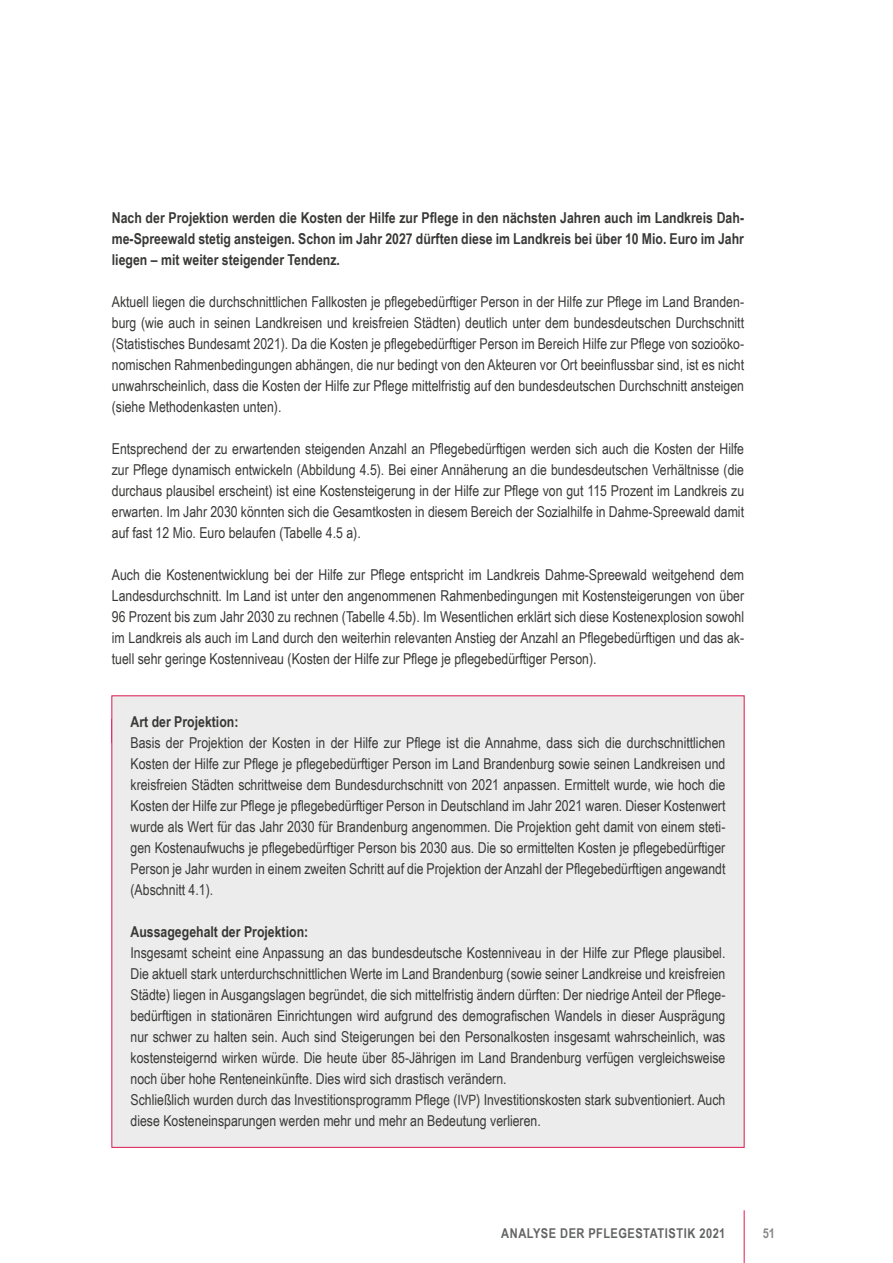
<style>
.page{position:relative;width:893px;height:1263px;background:#fff}
.page>*{position:absolute;margin:0;border:0;box-sizing:border-box;transform-origin:0 0}
.Info_box{font:15px/21px "Arial Narrow";color:#383937;text-align:justify}
.Infobox_H_inside{font:700 15px/21px "Arial Narrow";color:#383937;text-align:justify}
.Infobox_H{font:700 15px "Arial Narrow";color:#383937}
.t1{font:700 13.5px "Arial Narrow";letter-spacing:.035em;color:#626463}
.t2{font:700 13.5px "Arial Narrow";color:#878988}
.s1{font-size:14.25px}
</style>
<div class="page">
<hr style="left:744px;top:1210px;width:1px;height:53px;background:#df1c52">
<div style="left:112px;top:696px;width:632px;height:45px;background:#ececec"></div>
<div style="left:112px;top:719px;width:632px;height:428px;background:#ececec"></div>
<p class="Infobox_H_inside" style="left:112px;top:207px;width:634px">Nach der Projektion werden die Kosten der Hilfe zur Pflege in den nächsten Jahren auch im Landkreis Dah&shy;me-Spreewald stetig ansteigen. Schon im Jahr 2027 dürften diese im Landkreis bei über 10 Mio. Euro im Jahr liegen – mit weiter steigender Tendenz.</p>
<p class="Info_box" style="left:112px;top:291px;width:634px">Aktuell liegen die durchschnittlichen Fallkosten je pflegebedürftiger Person in der Hilfe zur Pflege im Land Branden&shy;burg (wie auch in seinen Landkreisen und kreisfreien Städten) deutlich unter dem bundesdeutschen Durchschnitt (Statistisches Bundesamt 2021). Da die Kosten je pflegebedürftiger Person im Bereich Hilfe zur Pflege von sozioöko&shy;nomischen Rahmenbedingungen abhängen, die nur bedingt von den Akteuren vor Ort beeinflussbar sind, ist es nicht unwahrscheinlich, dass die Kosten der Hilfe zur Pflege mittelfristig auf den bundesdeutschen Durchschnitt ansteigen (siehe Methodenkasten unten).</p>
<p class="Info_box" style="left:112px;top:438px;width:634px">Entsprechend der zu erwartenden steigenden Anzahl an Pflegebedürftigen werden sich auch die Kosten der Hilfe zur Pflege dynamisch entwickeln (Abbildung 4.5). Bei einer Annäherung an die bundesdeutschen Verhältnisse (die durchaus plausibel erscheint) ist eine Kostensteigerung in der Hilfe zur Pflege von gut 115 Prozent im Landkreis zu erwarten. Im Jahr 2030 könnten sich die Gesamtkosten in diesem Bereich der Sozialhilfe in Dahme-Spreewald damit auf fast 12 Mio. Euro belaufen (Tabelle 4.5 a).</p>
<p class="Info_box" style="left:112px;top:564px;width:634px">Auch die Kostenentwicklung bei der Hilfe zur Pflege entspricht im Landkreis Dahme-Spreewald weitgehend dem Landesdurchschnitt. Im Land ist unter den angenommenen Rahmenbedingungen mit Kostensteigerungen von über 96 Prozent bis zum Jahr 2030 zu rechnen (Tabelle 4.5b). Im Wesentlichen erklärt sich diese Kostenexplosion sowohl im Landkreis als auch im Land durch den weiterhin relevanten Anstieg der Anzahl an Pflegebedürftigen und das ak&shy;tuell sehr geringe Kostenniveau (Kosten der Hilfe zur Pflege je pflegebedürftiger Person).</p>
<p class="Infobox_H" style="left:131px;top:711px;width:109px">Art der Projektion:</p>
<p class="Info_box" style="left:131px;top:732px;width:596px">Basis der Projektion der Kosten in der Hilfe zur Pflege ist die Annahme, dass sich die durchschnittlichen Kosten der Hilfe zur Pflege je pflegebedürftiger Person im Land Brandenburg sowie seinen Landkreisen und kreisfreien Städten schrittweise dem Bundesdurchschnitt von 2021 anpassen. Ermittelt wurde, wie hoch die Kosten der Hilfe zur Pflege je pflegebedürftiger Person in Deutschland im Jahr 2021 waren. Dieser Kostenwert wurde als Wert für das Jahr 2030 für Brandenburg angenommen. Die Projektion geht damit von einem steti&shy;gen Kostenaufwuchs je pflegebedürftiger Person bis 2030 aus. Die so ermittelten Kosten je pflegebedürftiger Person je Jahr wurden in einem zweiten Schritt auf die Projektion der Anzahl der Pflegebedürftigen angewandt (Abschnitt 4.1).</p>
<p class="Infobox_H_inside" style="left:131px;top:921px;width:179px">Aussagegehalt der Projektion:</p>
<p class="Info_box" style="left:131px;top:942px;width:596px">Insgesamt scheint eine Anpassung an das bundesdeutsche Kostenniveau in der Hilfe zur Pflege plausibel.<br>Die aktuell stark unterdurchschnittlichen Werte im Land Brandenburg (sowie seiner Landkreise und kreisfreien Städte) liegen in Ausgangslagen begründet, die sich mittelfristig ändern dürften: Der niedrige Anteil der Pflege&shy;bedürftigen in stationären Einrichtungen wird aufgrund des demografischen Wandels in dieser Ausprägung nur schwer zu halten sein. Auch sind Steigerungen bei den Personalkosten insgesamt wahrscheinlich, was kostensteigernd wirken würde. Die heute über 85-Jährigen im Land Brandenburg verfügen vergleichsweise noch über hohe Renteneinkünfte. Dies wird sich drastisch verändern.</p>
<p class="Info_box" style="left:131px;top:1089px;width:596px">Schließlich wurden durch das Investitionsprogramm Pflege (<span class="s1">IVP</span>) Investitionskosten stark subventioniert. Auch diese Kosteneinsparungen werden mehr und mehr an Bedeutung verlieren.</p>
<p class="t1" style="left:501px;top:1223px;width:226px">ANALYSE DER PFLEGESTATISTIK 2021</p>
<p class="t2" style="left:763px;top:1223px;width:14px">51</p>
</div>
